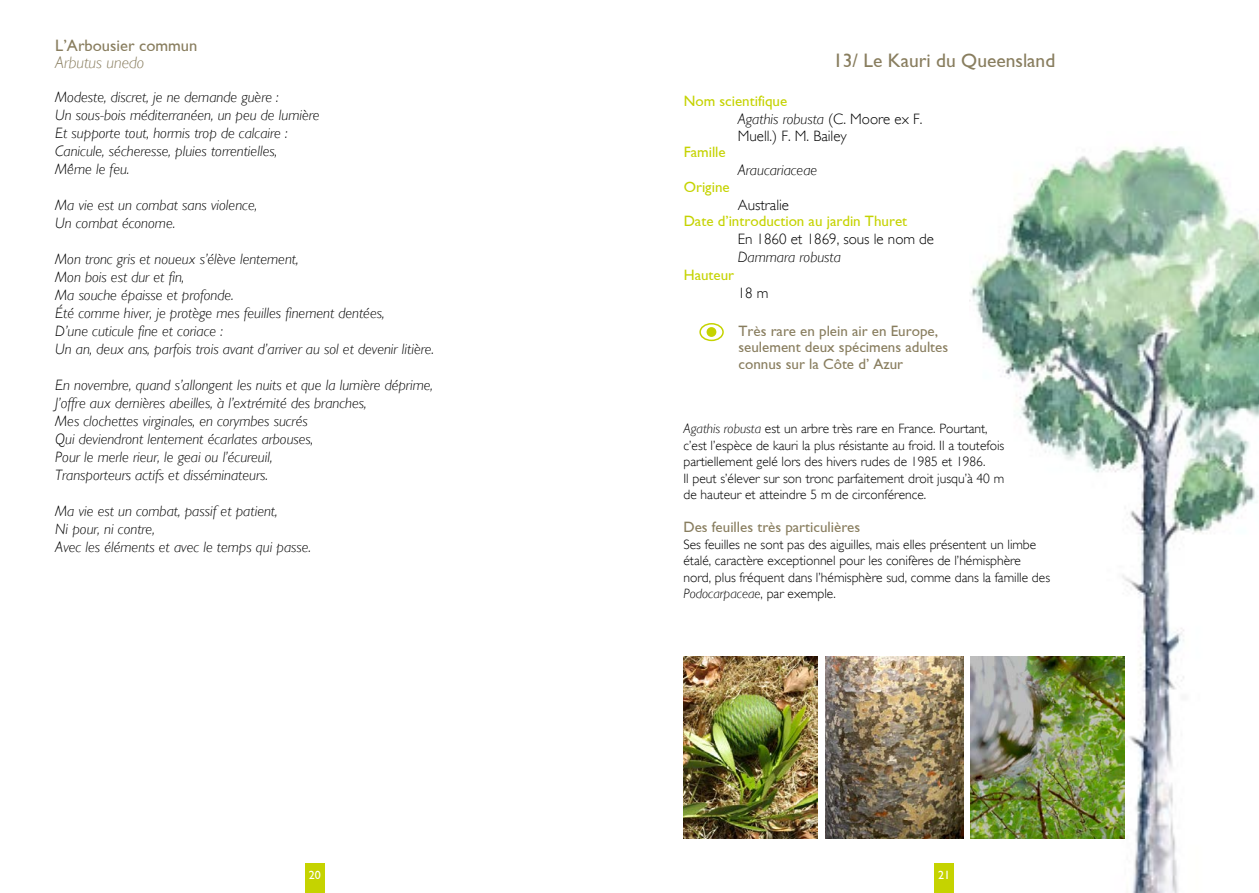
<style>
.page{position:relative;width:1259px;height:893px;background:#fff}
.page>*{position:absolute;margin:0;border:0;box-sizing:border-box;transform-origin:0 0}
.t1{font:19.5px "Gill Sans";color:#887d5e}
.t2{font:16.5px "Gill Sans";color:#887d5e}
.t3{font:italic 300 16.5px "Gill Sans";color:#887d5e}
.t4{font:italic 300 15px/18px "Gill Sans";color:#000}
.t5{font:15px/16.5px "Gill Sans";color:#887d5e}
.t6{font:15px/18px "Gill Sans";color:#c5d300}
.t7{font:300 15px "Gill Sans";color:#000}
.t8{font:300 13.5px/16.5px "Gill Sans";color:#000}
.t9{font:12px "Gill Sans";color:#fff}
.s1{font-weight:300;font-style:italic;color:#000}
.s2{font-weight:300;color:#000}
.s3{font-style:italic}
</style>
<div class="page">
<div style="left:305px;top:863px;width:19px;height:30px;background:#c5d300"></div>
<div style="left:934px;top:863px;width:20px;height:30px;background:#c5d300"></div>
<img style="left:969px;top:146px;width:290px;height:747px">
<svg style="left:700px;top:324px;width:23px;height:16px"></svg>
<div style="left:699px;top:323px;width:25px;height:18px;border:2px solid #c5d300;border-radius:50%"></div>
<div style="left:707px;top:328px;width:8px;height:8px;background:#c5d300;border-radius:50%"></div>
<div style="left:706px;top:327px;width:10px;height:10px;border:2px solid #c5d300;border-radius:50%"></div>
<img style="left:970px;top:656px;width:154px;height:183px">
<img style="left:825px;top:656px;width:138px;height:183px">
<img style="left:683px;top:656px;width:134px;height:183px">
<p class="t2" style="left:55px;top:36px;width:144px">L’Arbousier commun</p>
<p class="t3" style="left:55px;top:53px;width:90px">Arbutus unedo</p>
<p class="t4" style="left:55px;top:88px;width:266px">Modeste, discret, je ne demande guère :<br>Un sous-bois méditerranéen, un peu de lumière Et supporte tout, hormis trop de calcaire :<br>Canicule, sécheresse, pluies torrentielles,<br>Même le feu.</p>
<p class="t4" style="left:55px;top:196px;width:203px">Ma vie est un combat sans violence,<br>Un combat économe.</p>
<p class="t4" style="left:55px;top:250px;width:380px">Mon tronc gris et noueux s’élève lentement,<br>Mon bois est dur et fin,<br>Ma souche épaisse et profonde.<br>Été comme hiver, je protège mes feuilles finement dentées,<br>D’une cuticule fine et coriace :<br>Un an, deux ans, parfois trois avant d’arriver au sol et devenir litière.</p>
<p class="t4" style="left:55px;top:376px;width:379px">En novembre, quand s’allongent les nuits et que la lumière déprime, J’offre aux dernières abeilles, à l’extrémité des branches,<br>Mes clochettes virginales, en corymbes sucrés<br>Qui deviendront lentement écarlates arbouses,<br>Pour le merle rieur, le geai ou l’écureuil,<br>Transporteurs actifs et disséminateurs.</p>
<p class="t4" style="left:55px;top:502px;width:257px">Ma vie est un combat, passif et patient,<br>Ni pour, ni contre,<br>Avec les éléments et avec le temps qui passe.</p>
<h1 class="t1" style="left:833px;top:50px;width:224px">13/ Le Kauri du Queensland</h1>
<p class="t6" style="left:738px;top:92px;width:186px;text-indent:-54px">Nom scientifique<br><span class="s1">Agathis robusta</span> <span class="s2">(C. Moore ex F.</span></p>
<p class="t7" style="left:738px;top:127px;width:111px">Muell.) F. M. Bailey</p>
<p class="t6" style="left:684px;top:143px;width:44px">Famille</p>
<p class="t4" style="left:738px;top:161px;width:81px">Araucariaceae</p>
<p class="t6" style="left:684px;top:177px;width:47px">Origine</p>
<p class="t7" style="left:738px;top:196px;width:53px">Australie</p>
<p class="t6" style="left:684px;top:212px;width:225px">Date d’introduction au jardin Thuret</p>
<p class="t7" style="left:738px;top:230px;width:198px">En 1860 et 1869, sous le nom de</p>
<p class="t4" style="left:738px;top:248px;width:105px">Dammara robusta</p>
<p class="t6" style="left:684px;top:266px;width:52px">Hauteur</p>
<p class="t7" style="left:738px;top:284px;width:32px">18 m</p>
<p class="t5" style="left:738px;top:322px;width:211px">Très rare en plein air en Europe, seulement deux spécimens adultes connus sur la Côte d’ Azur</p>
<p class="t8" style="left:683px;top:421px;width:322px"><span class="s3">Agathis robusta</span> est un arbre très rare en France. Pourtant, c’est l’espèce de kauri la plus résistante au froid. Il a toutefois partiellement gelé lors des hivers rudes de 1985 et 1986.<br>Il peut s’élever sur son tronc parfaitement droit jusqu’à 40 m de hauteur et atteindre 5 m de circonférence.</p>
<p class="t5" style="left:683px;top:519px;width:178px">Des feuilles très particulières</p>
<p class="t8" style="left:683px;top:536px;width:368px">Ses feuilles ne sont pas des aiguilles, mais elles présentent un limbe étalé, caractère exceptionnel pour les conifères de l’hémisphère nord, plus fréquent dans l’hémisphère sud, comme dans la famille des <span class="s3">Podocarpaceae</span>, par exemple.</p>
<p class="t9" style="left:309px;top:868px;width:13px">20</p>
<p class="t9" style="left:938px;top:868px;width:13px">21</p>
</div>
